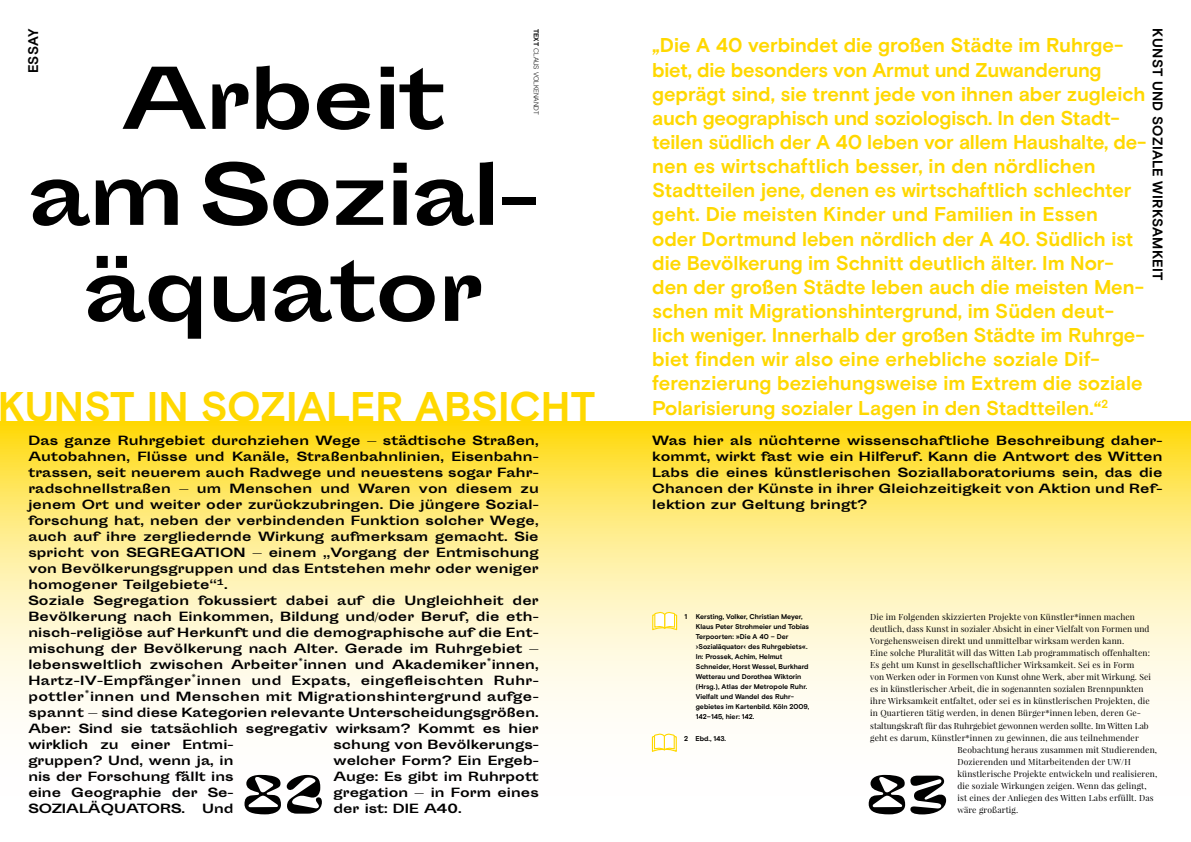
<style>
.page{position:relative;width:1191px;height:842px;background:#fff}
.page>*{position:absolute;margin:0;border:0;box-sizing:border-box;transform-origin:0 0}
.t1{font:700 80px/96px "Sporting Grotesque";letter-spacing:-.02em;color:#000;text-align:center}
.t2{font:50px "Pilowlava";color:#000}
.t3{font:700 41.4px "Basis Grotesque Pro";letter-spacing:-.005em;color:#ffd800}
.t4{font:700 20px/24.1px "Basis Grotesque Pro";color:#ffd800}
.t5{font:700 14px "Basis Grotesque Pro";letter-spacing:.015em;color:#000}
.t6{font:700 12px/16px "Sporting Grotesque";letter-spacing:.01em;color:#000}
.t7{font:8.5px "Playfair Display";letter-spacing:.02em;color:#000}
.t8{font:8.5px "Playfair Display";color:#000}
.t9{font:700 7px/10px "Basis Grotesque Pro";color:#000}
.t10{font:300 7px "Basis Grotesque Pro";letter-spacing:-.02em;color:#000}
.s1{font-weight:700}
</style>
<div class="page">
<svg style="left:0;top:421px;width:1191px;height:292px;background:#ffef9b"></svg>
<svg style="left:651px;top:610px;width:26px;height:21px"></svg>
<svg style="left:651px;top:733px;width:26px;height:19px"></svg>
<p class="t5" style="left:25px;top:73px;width:46px;rotate:-90deg">ESSAY</p>
<p class="t10" style="left:540px;top:29px;width:87px;rotate:90deg"><span class="s1">TEXT</span> CLAUS VOLKENANDT</p>
<h1 class="t1" style="left:28px;top:53px;width:512px">Arbeit<br>am Sozial&shy;äquator</h1>
<h3 class="t3" style="left:-3px;top:382px;width:600px">KUNST IN SOZIALER ABSICHT</h3>
<p class="t5" style="left:1165px;top:28px;width:254px;rotate:90deg">KUNST UND SOZIALE WIRKSAMKEIT</p>
<p class="t4" style="left:652px;top:34px;width:495px">„Die A 40 verbindet die großen Städte im Ruhrge&shy;biet, die besonders von Armut und Zuwanderung geprägt sind, sie trennt jede von ihnen aber zugleich auch geographisch und soziologisch. In den Stadt&shy;teilen südlich der A 40 leben vor allem Haushalte, de&shy;nen es wirtschaftlich besser, in den nördlichen Stadtteilen jene, denen es wirtschaftlich schlechter geht. Die meisten Kinder und Familien in Essen oder Dortmund leben nördlich der A 40. Südlich ist die Bevölkerung im Schnitt deutlich älter. Im Nor&shy;den der großen Städte leben auch die meisten Men&shy;schen mit Migrationshintergrund, im Süden deut&shy;lich weniger. Innerhalb der großen Städte im Ruhrge&shy;biet finden wir also eine erhebliche soziale Dif&shy;ferenzierung beziehungsweise im Extrem die soziale Polarisierung sozialer Lagen in den Stadtteilen.“<sup>2</sup></p>
<p class="t6" style="left:28px;top:433px;width:512px">Das ganze Ruhrgebiet durchziehen Wege — städtische Straßen, Autobahnen, Flüsse und Kanäle, Straßenbahnlinien, Eisenbahn&shy;trassen, seit neuerem auch Radwege und neuestens sogar Fahr&shy;radschnellstraßen — um Menschen und Waren von diesem zu jenem Ort und weiter oder zurückzubringen. Die jüngere Sozial&shy;forschung hat, neben der verbindenden Funktion solcher Wege, auch auf ihre zergliedernde Wirkung aufmerksam gemacht. Sie spricht von SEGREGATION — einem „Vorgang der Entmischung von Bevölkerungsgruppen und das Entstehen mehr oder weniger homogener Teilgebiete“<sup>1</sup>.<br>Soziale Segregation fokussiert dabei auf die Ungleichheit der Bevölkerung nach Einkommen, Bildung und/oder Beruf, die eth&shy;nisch-religiöse auf Herkunft und die demographische auf die Ent&shy;mischung der Bevölkerung nach Alter. Gerade im Ruhrgebiet — lebensweltlich zwischen Arbeiter*innen und Akademiker*innen, Hartz-IV-Empfänger*innen und Expats, eingefleischten Ruhr&shy;pottler*innen und Menschen mit Migrationshintergrund aufge&shy;spannt — sind diese Kategorien relevante Unterscheidungsgrößen.<br>Aber: Sind sie tatsächlich segregativ wirksam? Kommt es hier wirklich zu einer Entmi-</p>
<p class="t6" style="left:652px;top:433px;width:512px;text-align:justify">Was hier als nüchterne wissenschaftliche Beschreibung daher&shy;kommt, wirkt fast wie ein Hilferuf. Kann die Antwort des Witten Labs die eines künstlerischen Soziallaboratoriums sein, das die Chancen der Künste in ihrer Gleichzeitigkeit von Aktion und Ref&shy;lektion zur Geltung bringt?</p>
<p class="t9" style="left:696px;top:612px;width:115px;text-indent:-11px">1 Kersting, Volker, Christian Meyer,<br>Klaus Peter Strohmeier und Tobias<br>Terpoorten: »Die A 40 – Der ›Sozialäquator‹ des Ruhrgebiets«.<br>In: Prossek, Achim, Helmut<br>Schneider, Horst Wessel, Burkhard<br>Wetterau und Dorothea Wiktorin (Hrsg.), Atlas der Metropole Ruhr.<br>Vielfalt und Wandel des Ruhr&shy;gebietes im Kartenbild. Köln 2009,<br>142–145, hier: 142.</p>
<p class="t7" style="left:870px;top:611px;width:266px">Die im Folgenden skizzierten Projekte von Künstler*innen machen</p>
<p class="t7" style="left:870px;top:623px;width:281px">deutlich, dass Kunst in sozialer Absicht in einer Vielfalt von Formen und</p>
<p class="t7" style="left:870px;top:635px;width:256px">Vorgehensweisen direkt und unmittelbar wirksam werden kann.</p>
<p class="t7" style="left:870px;top:647px;width:281px">Eine solche Pluralität will das Witten Lab programmatisch offenhalten:</p>
<p class="t7" style="left:870px;top:660px;width:266px">Es geht um Kunst in gesellschaftlicher Wirksamkeit. Sei es in Form</p>
<p class="t7" style="left:870px;top:672px;width:282px">von Werken oder in Formen von Kunst ohne Werk, aber mit Wirkung. Sei</p>
<p class="t7" style="left:870px;top:684px;width:275px">es in künstlerischer Arbeit, die in sogenannten sozialen Brennpunkten</p>
<p class="t7" style="left:870px;top:696px;width:281px">ihre Wirksamkeit entfaltet, oder sei es in künstlerischen Projekten, die</p>
<p class="t7" style="left:870px;top:708px;width:272px">in Quartieren tätig werden, in denen Bürger*innen leben, deren Ge-</p>
<p class="t8" style="left:870px;top:720px;width:280px">staltungskraft für das Ruhrgebiet gewonnen werden sollte. Im Witten Lab</p>
<p class="t7" style="left:870px;top:732px;width:270px">geht es darum, Künstler*innen zu gewinnen, die aus teilnehmender</p>
<p class="t7" style="left:957px;top:744px;width:201px">Beobachtung heraus zusammen mit Studierenden,</p>
<p class="t7" style="left:957px;top:756px;width:175px">Dozierenden und Mitarbeitenden der UW/H</p>
<p class="t7" style="left:957px;top:768px;width:201px">künstlerische Projekte entwickeln und realisieren,</p>
<p class="t7" style="left:957px;top:780px;width:191px">die soziale Wirkungen zeigen. Wenn das gelingt,</p>
<p class="t7" style="left:957px;top:792px;width:198px">ist eines der Anliegen des Witten Labs erfüllt. Das</p>
<p class="t7" style="left:957px;top:804px;width:62px">wäre großartig.</p>
<p class="t9" style="left:684px;top:733px;width:43px">2 Ebd., 143.</p>
<p class="t6" style="left:333px;top:737px;width:207px">schung von Bevölkerungs-</p>
<p class="t6" style="left:28px;top:753px;width:207px">gruppen? Und, wenn ja, in</p>
<p class="t6" style="left:333px;top:753px;width:207px">welcher Form? Ein Ergeb-</p>
<p class="t6" style="left:28px;top:769px;width:207px">nis der Forschung fällt ins</p>
<p class="t6" style="left:333px;top:769px;width:207px">Auge: Es gibt im Ruhrpott</p>
<p class="t6" style="left:28px;top:785px;width:207px">eine Geographie der Se-</p>
<p class="t6" style="left:333px;top:785px;width:207px">gregation — in Form eines</p>
<p class="t6" style="left:28px;top:801px;width:158px">SOZIALÄQUATORS.</p>
<p class="t6" style="left:202px;top:801px;width:33px">Und</p>
<p class="t6" style="left:333px;top:801px;width:130px">der ist: DIE A40.</p>
<h2 class="t2" style="left:242px;top:764px;width:85px">82</h2>
<h2 class="t2" style="left:866px;top:764px;width:84px">83</h2>
</div>
